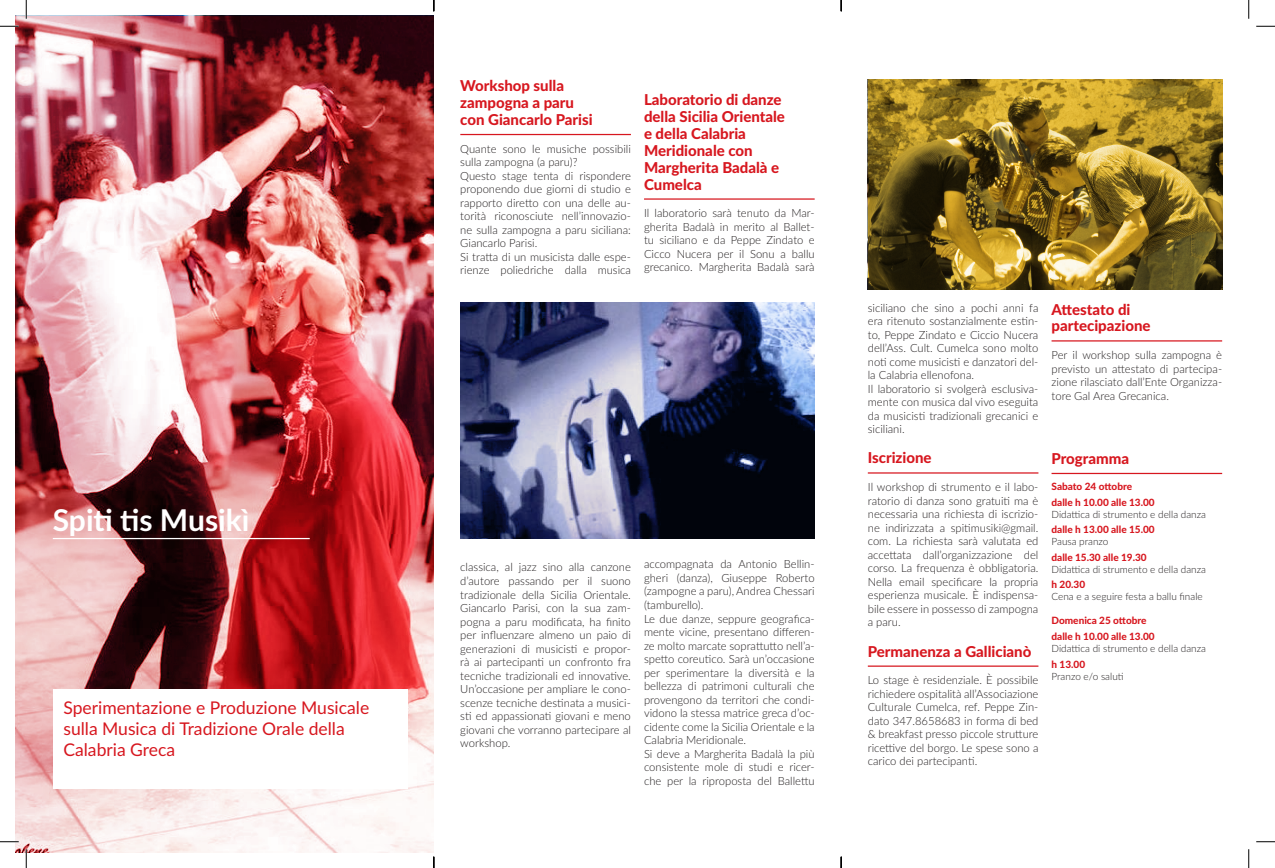
<style>
.page{position:relative;width:1275px;height:868px;background:#fff}
.page>*{position:absolute;margin:0;border:0;box-sizing:border-box;transform-origin:0 0}
.t1{font:700 30px "Lato";color:#fff}
.t2{font:17.5px/21px "Lato";color:#d7171f}
.t3{font:800 15px/16.9px "Lato";color:#d7171f}
.t4{font:300 11.25px/13.5px "Lato";color:#231f20;text-align:justify}
.t5{font:300 10px "Lato";color:#231f20}
.t6{font:800 10px/15.5px "Lato";color:#d7171f}
</style>
<div class="page">
<img style="left:16px;top:16px;width:418px;height:836px">
<hr style="left:460px;top:134px;width:171px;height:1px;background:#d7171f">
<hr style="left:644px;top:198px;width:171px;height:2px;background:#d7171f">
<hr style="left:868px;top:472px;width:170px;height:1px;background:#d7171f">
<hr style="left:868px;top:665px;width:170px;height:1px;background:#d7171f">
<hr style="left:53px;top:538px;width:257px;height:1px;background:#fff">
<div style="left:53px;top:689px;width:354px;height:99px;background:#fff"></div>
<hr style="left:1052px;top:473px;width:170px;height:1px;background:#d7171f">
<hr style="left:1052px;top:340px;width:170px;height:1px;background:#d7171f">
<svg style="left:868px;top:79px;width:354px;height:210px;background:#896f24"></svg>
<svg style="left:460px;top:302px;width:355px;height:237px;background:#4c5171"></svg>
<svg style="left:0;top:25px;width:19px;height:2px"></svg>
<svg style="left:1256px;top:25px;width:19px;height:2px"></svg>
<svg style="left:0;top:840px;width:19px;height:2px"></svg>
<svg style="left:1256px;top:841px;width:19px;height:1px"></svg>
<svg style="left:25px;top:0;width:2px;height:19px"></svg>
<svg style="left:25px;top:849px;width:2px;height:18px"></svg>
<svg style="left:1248px;top:0;width:1px;height:19px"></svg>
<svg style="left:1248px;top:849px;width:1px;height:18px"></svg>
<svg style="left:433px;top:0;width:2px;height:11px"></svg>
<svg style="left:433px;top:856px;width:2px;height:11px"></svg>
<svg style="left:840px;top:0;width:2px;height:11px"></svg>
<svg style="left:840px;top:856px;width:2px;height:11px"></svg>
<h1 class="t1" style="left:53px;top:498px;width:198px">Spiti tis Musikì</h1>
<h2 class="t2" style="left:63px;top:696px;width:307px">Sperimentazione e Produzione Musicale sulla Musica di Tradizione Orale della<br>Calabria Greca</h2>
<h3 class="t3" style="left:460px;top:77px;width:134px">Workshop sulla zampogna a paru con Giancarlo Parisi</h3>
<p class="t4" style="left:460px;top:141px;width:172px;text-align:left">Quante sono le musiche possibili sulla zampogna (a paru)?<br>Questo stage tenta di rispondere proponendo due giorni di studio e rapporto diretto con una delle au&shy;torità riconosciute nell’innovazio&shy;ne sulla zampogna a paru siciliana:<br>Giancarlo Parisi.<br>Si tratta di un musicista dalle espe&shy;rienze poliedriche dalla musica</p>
<h3 class="t3" style="left:644px;top:91px;width:142px">Laboratorio di danze della Sicilia Orientale e della Calabria<br>Meridionale con<br>Margherita Badalà e<br>Cumelca</h3>
<p class="t4" style="left:644px;top:206px;width:172px">Il laboratorio sarà tenuto da Mar&shy;gherita Badalà in merito al Ballet&shy;tu siciliano e da Peppe Zindato e Cicco Nucera per il Sonu a ballu grecanico. Margherita Badalà sarà</p>
<p class="t4" style="left:460px;top:560px;width:172px">classica, al jazz sino alla canzone d’autore passando per il suono tradizionale della Sicilia Orientale.<br>Giancarlo Parisi, con la sua zam&shy;pogna a paru modificata, ha finito per influenzare almeno un paio di generazioni di musicisti e propor&shy;rà ai partecipanti un confronto fra tecniche tradizionali ed innovative.<br>Un’occasione per ampliare le cono&shy;scenze tecniche destinata a musici&shy;sti ed appassionati giovani e meno giovani che vorranno partecipare al workshop.</p>
<p class="t4" style="left:644px;top:557px;width:172px;text-align:left">accompagnata da Antonio Bellin&shy;gheri (danza), Giuseppe Roberto (zampogne a paru), Andrea Chessari (tamburello).<br>Le due danze, seppure geografica&shy;mente vicine, presentano differen&shy;ze molto marcate soprattutto nell’a&shy;spetto coreutico. Sarà un’occasione per sperimentare la diversità e la bellezza di patrimoni culturali che provengono da territori che condi&shy;vidono la stessa matrice greca d’oc&shy;cidente come la Sicilia Orientale e la Calabria Meridionale.<br>Si deve a Margherita Badalà la più consistente mole di studi e ricer&shy;che per la riproposta del Ballettu</p>
<p class="t4" style="left:868px;top:300px;width:172px;text-align:left">siciliano che sino a pochi anni fa era ritenuto sostanzialmente estin&shy;to, Peppe Zindato e Ciccio Nucera dell’Ass. Cult. Cumelca sono molto noti come musicisti e danzatori del&shy;la Calabria ellenofona.<br>Il laboratorio si svolgerà esclusiva&shy;mente con musica dal vivo eseguita da musicisti tradizionali grecanici e siciliani.</p>
<h3 class="t3" style="left:868px;top:449px;width:65px">Iscrizione</h3>
<p class="t4" style="left:868px;top:480px;width:172px">Il workshop di strumento e il labo&shy;ratorio di danza sono gratuiti ma è necessaria una richiesta di iscrizio&shy;ne indirizzata a spitimusiki@gmail. com. La richiesta sarà valutata ed accettata dall’organizzazione del corso. La frequenza è obbligatoria.<br>Nella email specificare la propria esperienza musicale. È indispensa&shy;bile essere in possesso di zampogna a paru.</p>
<h3 class="t3" style="left:868px;top:642px;width:165px">Permanenza a Gallicianò</h3>
<p class="t4" style="left:868px;top:673px;width:172px">Lo stage è residenziale. È possibile richiedere ospitalità all’Associazione Culturale Cumelca, ref. Peppe Zin&shy;dato 347.8658683 in forma di bed &amp; breakfast presso piccole strutture ricettive del borgo. Le spese sono a carico dei partecipanti.</p>
<h3 class="t3" style="left:1052px;top:300px;width:101px">Attestato di partecipazione</h3>
<p class="t4" style="left:1052px;top:348px;width:172px">Per il workshop sulla zampogna è previsto un attestato di partecipa&shy;zione rilasciato dall’Ente Organizza&shy;tore Gal Area Grecanica.</p>
<h3 class="t3" style="left:1052px;top:449px;width:79px">Programma</h3>
<p class="t6" style="left:1052px;top:478px;width:105px">Sabato 24 ottobre dalle h 10.00 alle 13.00</p>
<p class="t5" style="left:1052px;top:507px;width:156px">Didattica di strumento e della danza</p>
<p class="t6" style="left:1052px;top:521px;width:105px">dalle h 13.00 alle 15.00</p>
<p class="t5" style="left:1052px;top:534px;width:58px">Pausa pranzo</p>
<p class="t6" style="left:1052px;top:549px;width:97px">dalle 15.30 alle 19.30</p>
<p class="t5" style="left:1052px;top:562px;width:156px">Didattica di strumento e della danza</p>
<p class="t6" style="left:1052px;top:576px;width:35px">h 20.30</p>
<p class="t5" style="left:1052px;top:589px;width:153px">Cena e a seguire festa a ballu finale</p>
<p class="t6" style="left:1052px;top:612px;width:105px">Domenica 25 ottobre dalle h 10.00 alle 13.00</p>
<p class="t5" style="left:1052px;top:641px;width:156px">Didattica di strumento e della danza</p>
<p class="t6" style="left:1052px;top:655px;width:35px">h 13.00</p>
<p class="t5" style="left:1052px;top:669px;width:74px">Pranzo e/o saluti</p>
</div>
